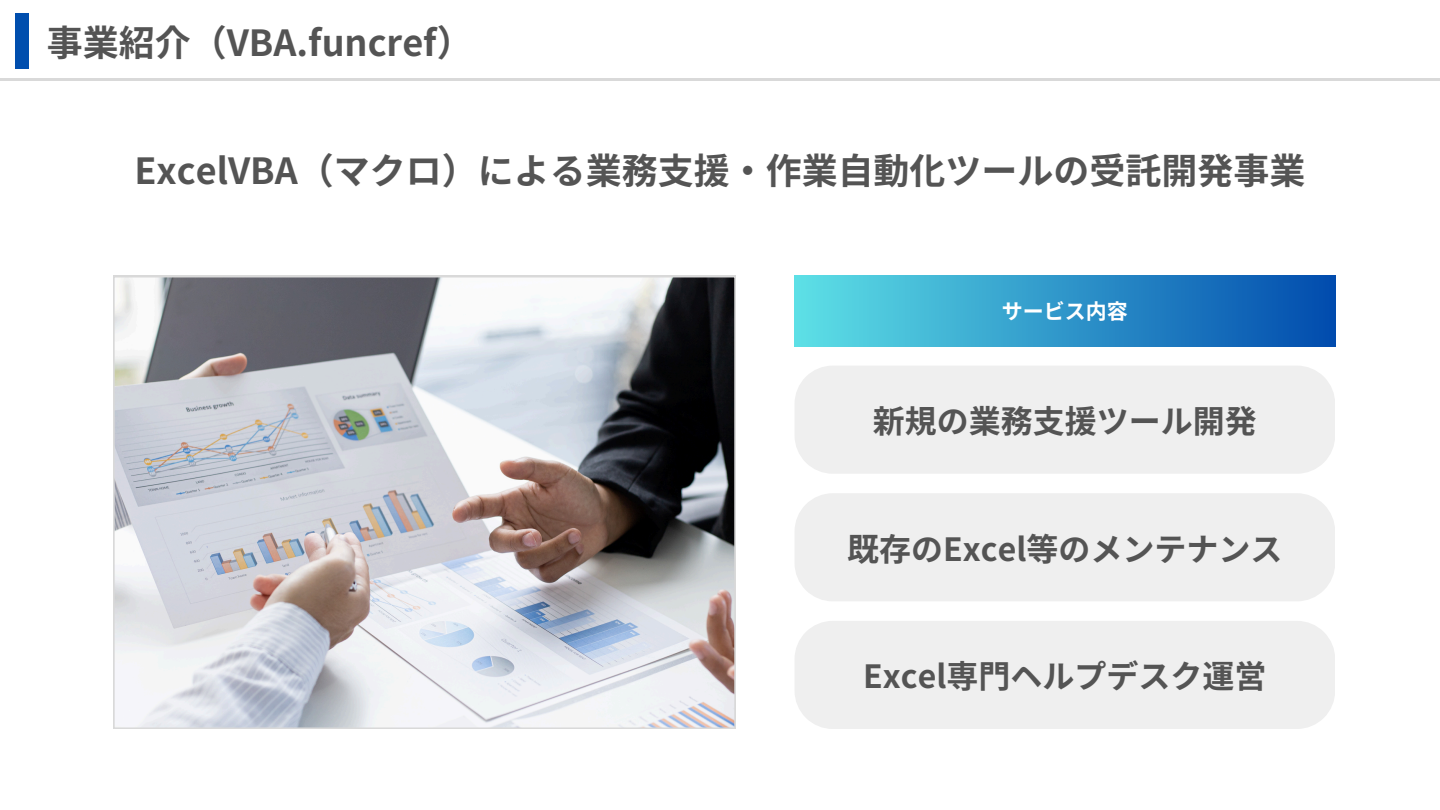
<style>
.page{position:relative;width:1440px;height:810px;background:#fff}
.page>*{position:absolute;margin:0;border:0;box-sizing:border-box;transform-origin:0 0}
.t1{font:700 36px "Noto Sans JP";color:#545454}
.t2{font:700 32px "Noto Sans JP";color:#545454}
.t3{font:700 21px "Noto Sans JP";color:#fff}
</style>
<div class="page">
<div style="left:15px;top:13px;width:13px;height:56px;background:#004eae"></div>
<hr style="left:0;top:78px;width:1440px;height:3px;background:#d9d9d9">
<svg style="left:113px;top:276px;width:623px;height:453px"></svg>
<div style="left:795px;top:366px;width:540px;height:108px;background:#efefef"></div>
<div style="left:795px;top:493px;width:540px;height:108px;background:#efefef"></div>
<div style="left:795px;top:621px;width:540px;height:108px;background:#efefef"></div>
<div style="left:795px;top:276px;width:540px;height:70px;background:linear-gradient(to right,#5de0e6,#014bad)"></div>
<h2 class="t1" style="left:47px;top:14px;width:427px">事業紹介（VBA.funcref）</h2>
<h2 class="t1" style="left:134px;top:142px;width:1173px">ExcelVBA（マクロ）による業務支援・作業自動化ツールの受託開発事業</h2>
<h2 class="t3" style="left:1002px;top:295px;width:127px">サービス内容</h2>
<h1 class="t2" style="left:873px;top:396px;width:385px">新規の業務支援ツール開発</h1>
<p class="t2" style="left:847px;top:524px;width:437px">既存のExcel等のメンテナンス</p>
<p class="t2" style="left:863px;top:651px;width:405px">Excel専門ヘルプデスク運営</p>
</div>
